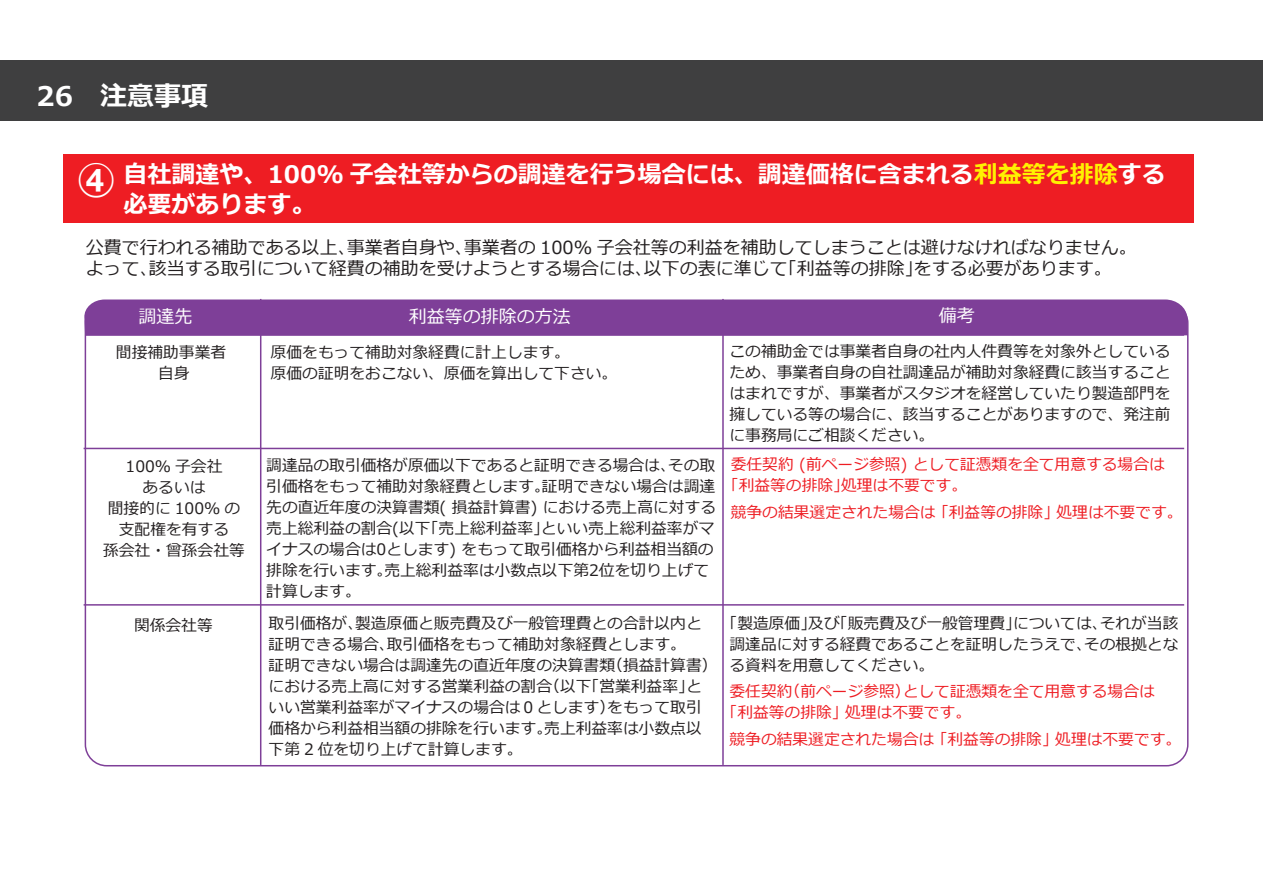
<style>
.page{position:relative;width:1263px;height:893px;background:#fff}
.page>*{position:absolute;margin:0;border:0;box-sizing:border-box;transform-origin:0 0}
.t1{font:700 39px "Meiryo";color:#fff}
.t2{font:700 27px "Meiryo";color:#fff}
.t3{font:700 24px/30px "Meiryo";color:#fff}
.t4{font:18px/21px "Meiryo";color:#231f20}
.t5{font:18px "Meiryo";color:#fff}
.t6{font:15.75px/21px "Meiryo";color:#231f20}
.t7{font:15.75px/21px "Meiryo";color:#ee1d23}
.s1{color:#fff101}
</style>
<div class="page">
<div style="left:63px;top:154px;width:1130px;height:68px;background:#ee1d23"></div>
<div style="left:0;top:61px;width:1263px;height:60px;background:#3f3f40"></div>
<hr style="left:84px;top:604px;width:1100px;height:2px;background:#7e3f98">
<hr style="left:85px;top:334px;width:1099px;height:2px;background:#7e3f98">
<hr style="left:722px;top:299px;width:2px;height:466px;background:#7e3f98">
<hr style="left:260px;top:299px;width:1px;height:466px;background:#7e3f98">
<hr style="left:84px;top:448px;width:1100px;height:1px;background:#7e3f98">
<div style="left:84px;top:299px;width:1104px;height:36px;background:#7e3f98"></div>
<h2 class="t2" style="left:37px;top:77px;width:173px">26　注意事項</h2>
<h1 class="t1" style="left:77px;top:153px;width:40px">④</h1>
<h3 class="t3" style="left:124px;top:160px;width:1044px">自社調達や、100% 子会社等からの調達を行う場合には、調達価格に含まれる<span class="s1">利益等を排除</span>する必要があります。</h3>
<p class="t4" style="left:86px;top:238px;width:1053px">公費で行われる補助である以上、事業者自身や、事業者の 100% 子会社等の利益を補助してしまうことは避けなければなりません。よって、該当する取引について経費の補助を受けようとする場合には、以下の表に準じて「利益等の排除」をする必要があります。</p>
<p class="t5" style="left:138px;top:304px;width:56px">調達先</p>
<p class="t5" style="left:409px;top:304px;width:163px">利益等の排除の方法</p>
<p class="t5" style="left:939px;top:303px;width:37px">備考</p>
<p class="t6" style="left:116px;top:343px;width:112px;text-align:center">間接補助事業者自身</p>
<p class="t6" style="left:103px;top:456px;width:143px;text-align:center">100% 子会社<br>あるいは<br>間接的に 100% の支配権を有する<br>孫会社・曾孫会社等</p>
<p class="t6" style="left:134px;top:615px;width:80px">関係会社等</p>
<p class="t6" style="left:271px;top:343px;width:348px">原価をもって補助対象経費に計上します。<br>原価の証明をおこない、原価を算出して下さい。</p>
<p class="t6" style="left:266px;top:455px;width:451px">調達品の取引価格が原価以下であると証明できる場合は、その取引価格をもって補助対象経費とします。証明できない場合は調達先の直近年度の決算書類( 損益計算書) における売上高に対する売上総利益の割合(以下「売上総利益率」といい売上総利益率がマイナスの場合は0とします) をもって取引価格から利益相当額の排除を行います。売上総利益率は小数点以下第2位を切り上げて計算します。</p>
<p class="t6" style="left:269px;top:613px;width:450px">取引価格が、製造原価と販売費及び一般管理費との合計以内と証明できる場合、取引価格をもって補助対象経費とします。<br>証明できない場合は調達先の直近年度の決算書類（損益計算書）における売上高に対する営業利益の割合（以下「営業利益率」といい営業利益率がマイナスの場合は０とします）をもって取引価格から利益相当額の排除を行います。売上利益率は小数点以下第 2 位を切り上げて計算します。</p>
<p class="t6" style="left:729px;top:341px;width:442px;text-align:justify">この補助金では事業者自身の社内人件費等を対象外としているため、事業者自身の自社調達品が補助対象経費に該当することはまれですが、事業者がスタジオを経営していたり製造部門を擁している等の場合に、該当することがありますので、発注前に事務局にご相談ください。</p>
<p class="t7" style="left:723px;top:455px;width:443px;text-indent:8px">委任契約 (前ページ参照) として証憑類を全て用意する場合は「利益等の排除」処理は不要です。</p>
<p class="t7" style="left:731px;top:503px;width:453px">競争の結果選定された場合は 「利益等の排除」処理は不要です。</p>
<p class="t6" style="left:729px;top:613px;width:450px;text-align:justify;text-indent:-8px">「製造原価」及び「販売費及び一般管理費」については、それが当該調達品に対する経費であることを証明したうえで、その根拠となる資料を用意してください。</p>
<p class="t7" style="left:722px;top:681px;width:435px;text-indent:8px">委任契約（前ページ参照）として証憑類を全て用意する場合は「利益等の排除」処理は不要です。</p>
<p class="t7" style="left:729px;top:729px;width:453px">競争の結果選定された場合は 「利益等の排除」処理は不要です。</p>
</div>
